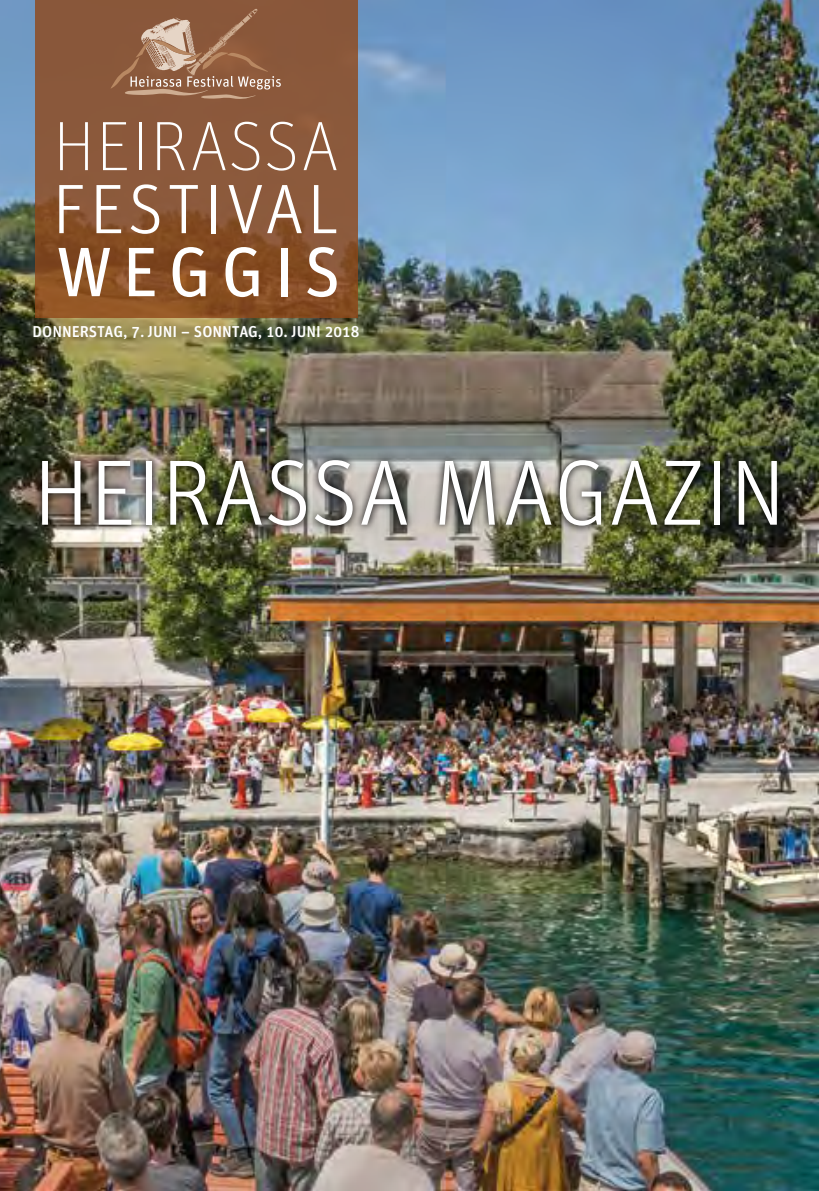
<style>
.page{position:relative;width:819px;height:1191px;background:#fff}
.page>*{position:absolute;margin:0;border:0;box-sizing:border-box;transform-origin:0 0}
.t1{font:92.75px "Unit Light Alternate";color:#fff}
.t2{font:70px "Unit Thin Alternate";letter-spacing:.02em;color:#fff}
.t3{font:70px "Unit Light Alternate";letter-spacing:.045em;color:#fff}
.t4{font:70px "Unit Regular Alternate";letter-spacing:.135em;color:#fff}
.t5{font:15.75px "Unit Medium Alternate";color:#fff}
.s1{font-family:"Unit Medium TF"}
</style>
<div class="page">
<img style="left:0;top:0;width:819px;height:1191px">
<svg style="left:35px;top:0;width:322px;height:317px;background:#895432"></svg>
<img style="left:35px;top:453px;width:749px;height:81px">
<svg style="left:110px;top:9px;width:171px;height:90px;background:#9c6f53"></svg>
<h2 class="t2" style="left:53px;top:105px;width:287px">HEIRASSA</h2>
<h2 class="t3" style="left:52px;top:169px;width:289px">FESTIVAL</h2>
<h2 class="t4" style="left:56px;top:231px;width:287px">WEGGIS</h2>
<p class="t5" style="left:33px;top:322px;width:328px">DONNERSTAG, <span class="s1">7</span>. JUNI – SONNTAG, <span class="s1">10</span>. JUNI <span class="s1">2018</span></p>
<h1 class="t1" style="left:33px;top:439px;width:754px">HEIRASSA MAGAZIN</h1>
</div>
